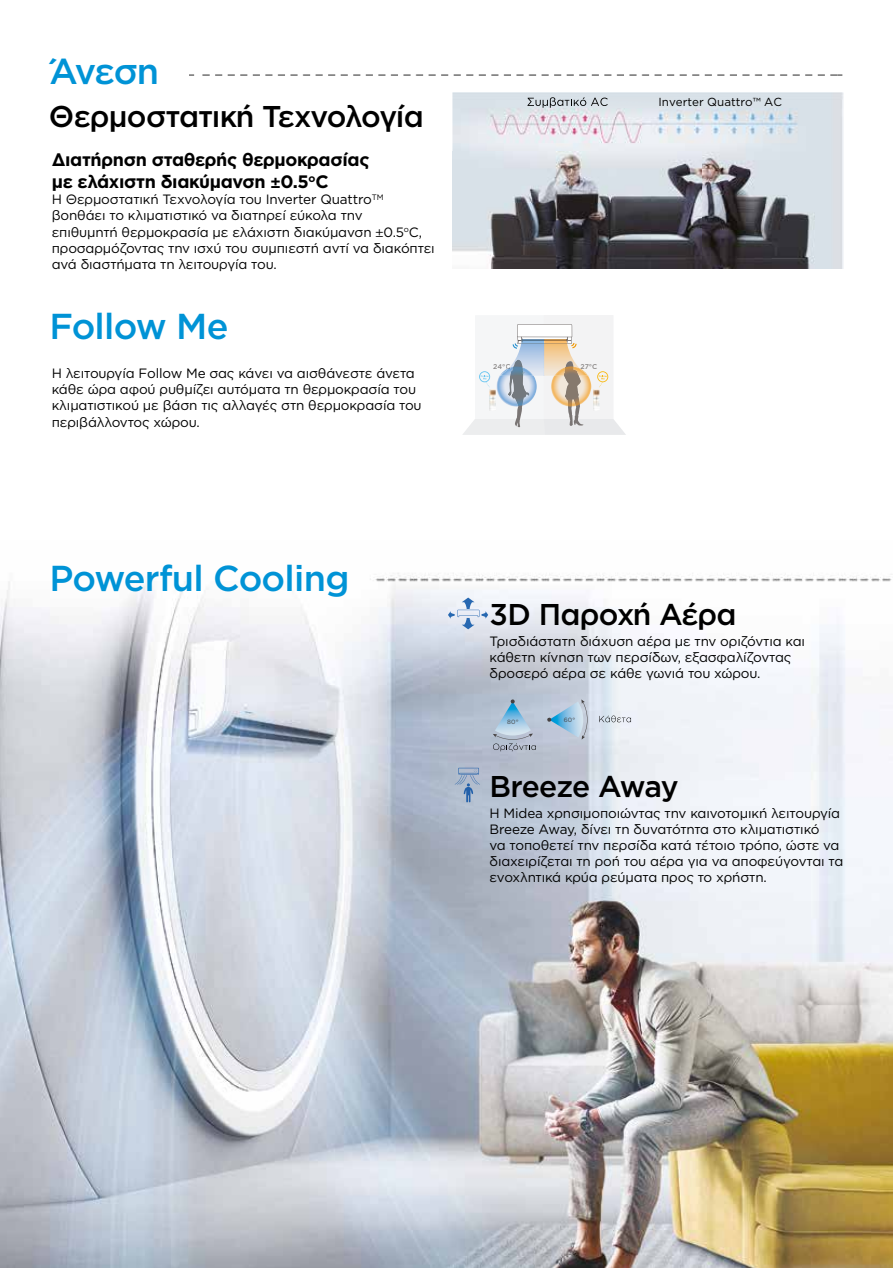
<style>
.page{position:relative;width:893px;height:1268px;background:#fff}
.page>*{position:absolute;margin:0;border:0;box-sizing:border-box;transform-origin:0 0}
.t1{font:500 36px "Gotham Greek";letter-spacing:-.02em;color:#0093d6}
.t2{font:500 30px "Gotham Greek";letter-spacing:-.03em;color:#000}
.t3{font:700 18px/21.6px "Gotham Greek";letter-spacing:-.02em;color:#000}
.t4{font:13.5px/16.2px "Gotham Greek";letter-spacing:-.01em;color:#000}
.t5{font:11.7px "Gotham Greek";color:#000}
.t6{font:500 6.9px "Gotham Greek";color:#8d8a89}
.t7{font:500 6.9px "Gotham Greek";color:#8b8887}
.t8{font:6.15px "Gotham Greek";color:#454141}
.s1{font-family:"Myriad Hebrew"}
</style>
<div class="page">
<img style="left:0;top:573px;width:893px;height:694px">
<svg style="left:202px;top:74px;width:640px;height:2px"></svg>
<img style="left:452px;top:92px;width:392px;height:177px">
<img style="left:452px;top:151px;width:249px;height:118px">
<svg style="left:527px;top:97px;width:147px;height:11px;background:#c3cad0"></svg>
<svg style="left:463px;top:315px;width:163px;height:120px"></svg>
<svg style="left:599px;top:715px;width:32px;height:7px"></svg>
<svg style="left:449px;top:597px;width:39px;height:32px"></svg>
<svg style="left:581px;top:699px;width:6px;height:40px"></svg>
<img style="left:549px;top:701px;width:36px;height:36px">
<svg style="left:547px;top:717px;width:5px;height:4px"></svg>
<svg style="left:493px;top:733px;width:43px;height:18px"></svg>
<img style="left:495px;top:701px;width:36px;height:34px">
<svg style="left:510px;top:699px;width:5px;height:4px"></svg>
<svg style="left:455px;top:767px;width:25px;height:35px"></svg>
<h1 class="t1" style="left:49px;top:50px;width:111px">Άνεση</h1>
<h2 class="t2" style="left:49px;top:99px;width:376px">Θερμοστατική Τεχνολογία</h2>
<h3 class="t3" style="left:52px;top:149px;width:319px">Διατήρηση σταθερής θερμοκρασίας με ελάχιστη διακύμανση ±0.5<sup>ο</sup>C</h3>
<p class="t4" style="left:52px;top:191px;width:385px">Η Θερμοστατική Τεχνολογία του Inverter Quattro<sup>TM </sup>βοηθάει το κλιματιστικό να διατηρεί εύκολα την<br>επιθυμητή θερμοκρασία με ελάχιστη διακύμανση <span class="s1">±</span>0.5<sup>ο</sup>C, προσαρμόζοντας την ισχύ του συμπιεστή αντί να διακόπτει ανά διαστήματα τη λειτουργία του.</p>
<h1 class="t1" style="left:49px;top:306px;width:181px">Follow Me</h1>
<p class="t4" style="left:52px;top:365px;width:371px">Η λειτουργία Follow Me σας κάνει να αισθάνεστε άνετα κάθε ώρα αφού ρυθμίζει αυτόματα τη θερμοκρασία του κλιματιστικού με βάση τις αλλαγές στη θερμοκρασία του περιβάλλοντος χώρου.</p>
<h1 class="t1" style="left:49px;top:557px;width:302px">Powerful Cooling</h1>
<p class="t5" style="left:658px;top:95px;width:125px">Inverter Quattro™ AC</p>
<p class="t6" style="left:493px;top:362px;width:19px">24°C</p>
<p class="t7" style="left:580px;top:362px;width:18px">27°C</p>
<h2 class="t2" style="left:489px;top:597px;width:249px">3D Παροχή Αέρα</h2>
<p class="t4" style="left:489px;top:632px;width:317px">Τρισδιάστατη διάχυση αέρα με την οριζόντια και κάθετη κίνηση των περσίδων, εξασφαλίζοντας δροσερό αέρα σε κάθε γωνιά του χώρου.</p>
<p class="t8" style="left:507px;top:718px;width:13px">80°</p>
<p class="t8" style="left:564px;top:715px;width:13px">60°</p>
<h2 class="t2" style="left:489px;top:769px;width:191px">Breeze Away</h2>
<p class="t4" style="left:489px;top:804px;width:355px">Η Midea χρησιμοποιώντας την καινοτομική λειτουργία Breeze Away, δίνει τη δυνατότητα στο κλιματιστικό<br>να τοποθετεί την περσίδα κατά τέτοιο τρόπο, ώστε να διαχειρίζεται τη ροή του αέρα για να αποφεύγονται τα ενοχλητικά κρύα ρεύματα προς το χρήστη.</p>
</div>
